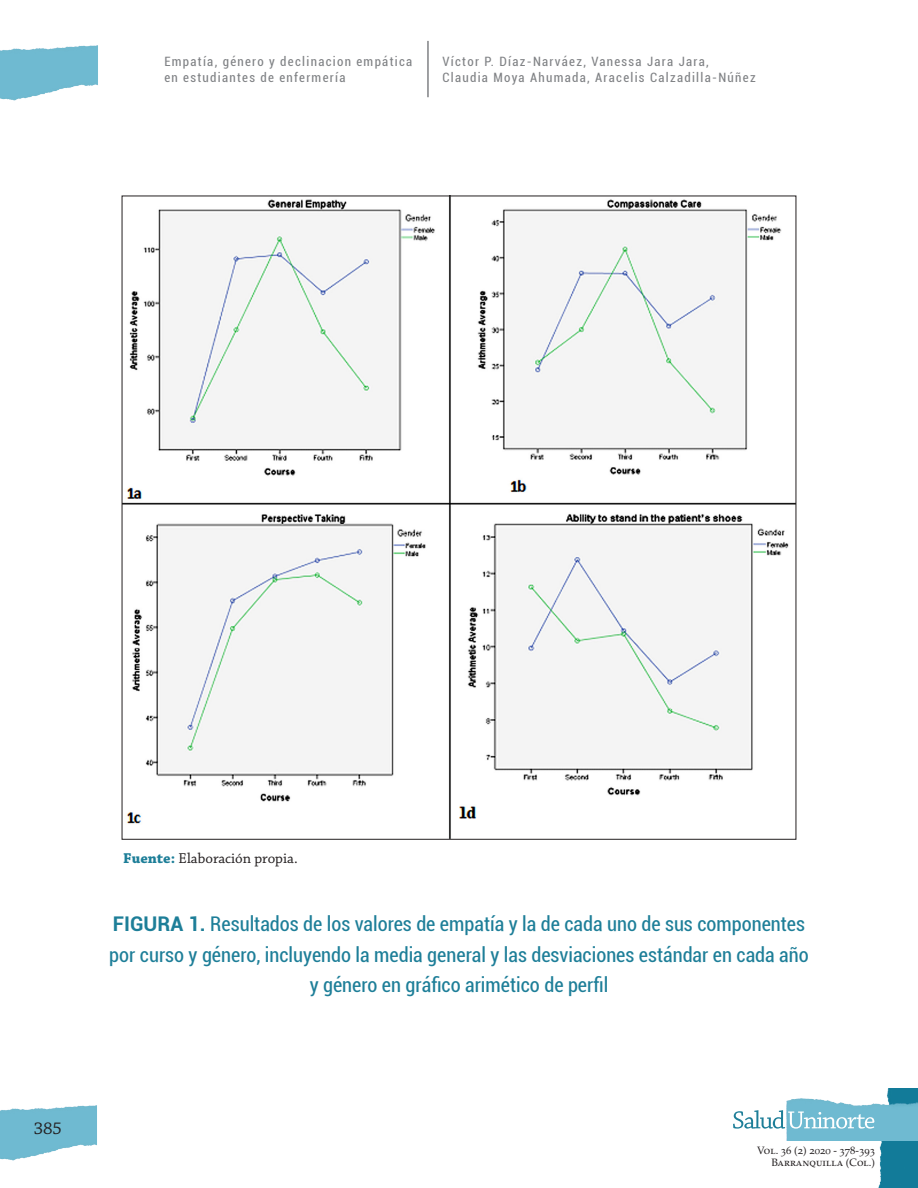
<style>
.page{position:relative;width:918px;height:1188px;background:#fff}
.page>*{position:absolute;margin:0;border:0;box-sizing:border-box;transform-origin:0 0}
.t1{font:condensed 20.25px/30.3px "Roboto";color:#1d7e98;text-align:center}
.t2{font:18px "Chaparral Pro";color:#231f20}
.t3{font:15px "Chaparral Pro";color:#231f20}
.t4{font:condensed 12.9px/15.8px "Roboto";letter-spacing:.1em;color:#808285}
.t5{font:10.65px/12.8px "Palatino LT Std";color:#231f20;text-align:right}
.s1{font-weight:700;color:#1d7e98}
.s2{font-weight:700;font-stretch:normal}
</style>
<div class="page">
<img style="left:0;top:1105px;width:97px;height:56px">
<img style="left:0;top:45px;width:98px;height:56px">
<img style="left:878px;top:1088px;width:40px;height:100px">
<img style="left:787px;top:1097px;width:131px;height:44px">
<svg style="left:733px;top:1110px;width:141px;height:19px"></svg>
<hr style="left:427px;top:41px;width:2px;height:56px;background:#808285">
<img style="left:124px;top:198px;width:670px;height:640px">
<p class="t4" style="left:164px;top:53px;width:249px">Empatía, género y declinacion empática en estudiantes de enfermería</p>
<p class="t4" style="left:442px;top:53px;width:315px">Víctor P. Díaz-Narváez, Vanessa Jara Jara,<br>Claudia Moya Ahumada, Aracelis Calzadilla-Núñez</p>
<p class="t3" style="left:123px;top:850px;width:176px"><span class="s1">Fuente:</span> Elaboración propia.</p>
<p class="t1" style="left:109px;top:908px;width:701px"><span class="s2">FIGURA 1.</span> Resultados de los valores de empatía y la de cada uno de sus componentes por curso y género, incluyendo la media general y las desviaciones estándar en cada año y género en gráfico arimético de perfil</p>
<p class="t2" style="left:34px;top:1118px;width:30px">385</p>
<p class="t5" style="left:757px;top:1144px;width:119px">Vol. 36 (2) 2020 - 378-393<br>Barranquilla (Col.)</p>
</div>
